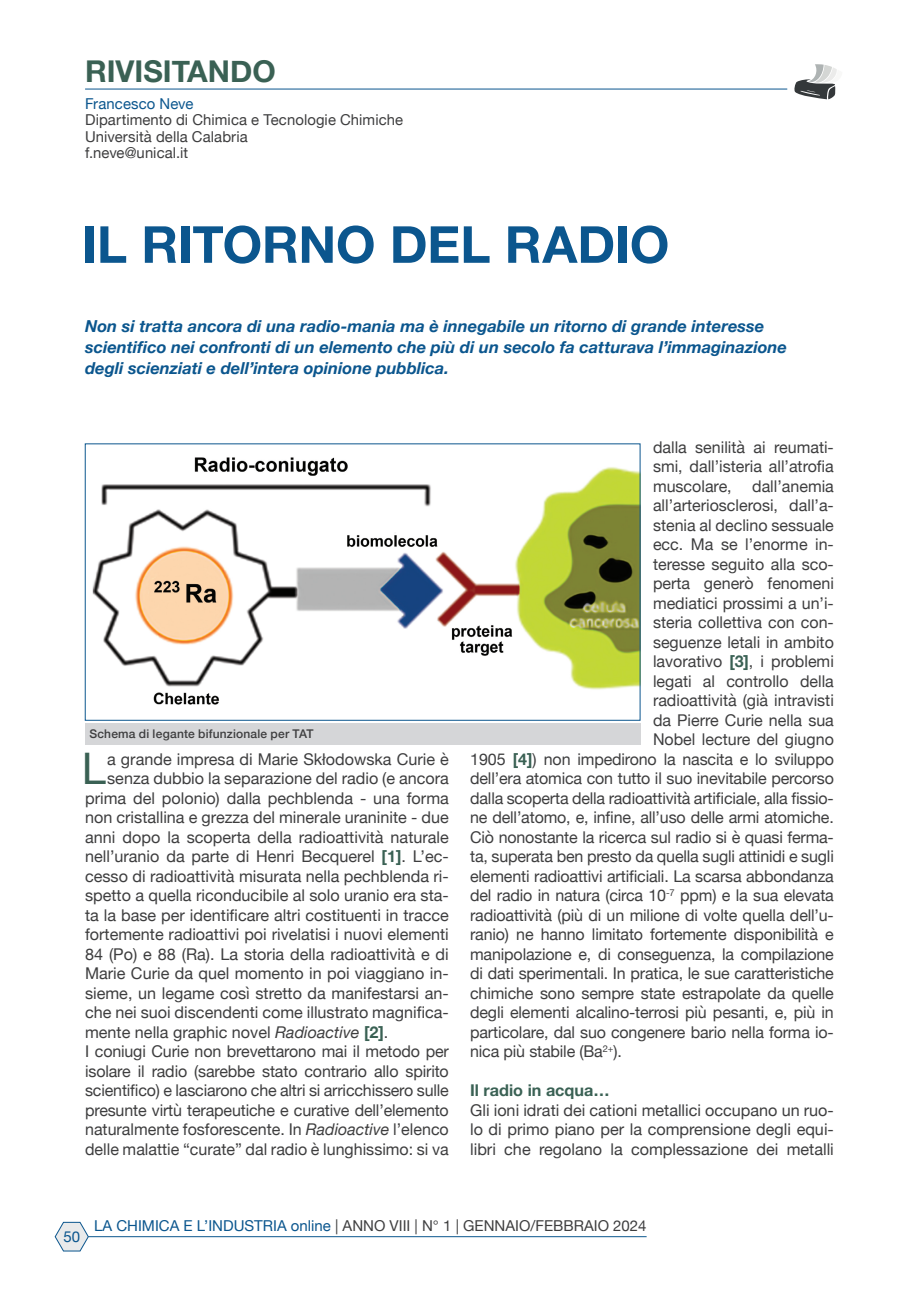
<style>
.page{position:relative;width:919px;height:1289px;background:#fff}
.page>*{position:absolute;margin:0;border:0;box-sizing:border-box;transform-origin:0 0}
.Titolo_articolo{font:700 51px "Helvetica Neue";letter-spacing:-.005em;color:#0b568e}
.Body_Text_2{font:43.5px "Helvetica Neue";color:#3a6154}
.t1{font:700 30px "Helvetica Neue";color:#3a6154}
.Sottotitolo{font:italic 700 16.5px/21px "Helvetica Neue";color:#0b568e}
.Body_Text_2-2{font:16.2px/19.5px "Helvetica Neue";color:#3e3e3f;text-align:justify}
.Body_Text_2-3{font:700 16.2px "Helvetica Neue";color:#3a6154}
.Riepilogo_autori{font:15px "Helvetica Neue";letter-spacing:.005em;color:#3e3e3f}
.Riepilogo_autori-2{font:15px "Helvetica Neue";letter-spacing:.01em;color:#0b568e}
.Dida{font:500 12px "Helvetica Neue";letter-spacing:.015em;color:#3e3e3f}
.s1{font-weight:700;color:#3a6154}
.s2{font-style:italic}
.s3{color:#0b568e}
</style>
<div class="page">
<svg style="left:794px;top:64px;width:43px;height:35px"></svg>
<svg style="left:55px;top:1222px;width:33px;height:29px"></svg>
<hr style="left:88px;top:1236px;width:558px;height:1px;background:#0b568e">
<hr style="left:85px;top:89px;width:702px;height:1px;background:#0b568e">
<div style="left:85px;top:723px;width:555px;height:22px;background:#d5d6d8"></div>
<img style="left:92px;top:457px;width:546px;height:248px">
<h3 class="t1" style="left:85px;top:48px;width:192px">RIVISITANDO</h3>
<p class="Riepilogo_autori-2" style="left:85px;top:92px;width:110px">Francesco Neve</p>
<p class="Riepilogo_autori" style="left:85px;top:109px;width:319px">Dipartimento di Chimica e Tecnologie Chimiche</p>
<p class="Riepilogo_autori" style="left:85px;top:125px;width:164px">Università della Calabria</p>
<p class="Riepilogo_autori" style="left:85px;top:142px;width:105px">f.neve@unical.it</p>
<p class="Titolo_articolo" style="left:82px;top:204px;width:589px">IL RITORNO DEL RADIO</p>
<p class="Sottotitolo" style="left:85px;top:316px;width:703px">Non si tratta ancora di una radio-mania ma è innegabile un ritorno di grande interesse scientifico nei confronti di un elemento che più di un secolo fa catturava l’immaginazione</p>
<p class="Sottotitolo" style="left:85px;top:358px;width:365px">degli scienziati e dell’intera opinione pubblica.</p>
<p class="Dida" style="left:89px;top:724px;width:226px">Schema di legante bifunzionale per TAT</p>
<p class="Body_Text_2" style="left:82px;top:737px;width:26px">L</p>
<p class="Body_Text_2-2" style="left:107px;top:750px;width:343px">a grande impresa di Marie Skłodowska Curie è</p>
<p class="Body_Text_2-2" style="left:107px;top:769px;width:343px">senza dubbio la separazione del radio (e ancora</p>
<p class="Body_Text_2-2" style="left:85px;top:789px;width:365px">prima del polonio) dalla pechblenda - una forma</p>
<p class="Body_Text_2-2" style="left:85px;top:808px;width:365px">non cristallina e grezza del minerale uraninite - due</p>
<p class="Body_Text_2-2" style="left:85px;top:828px;width:365px">anni dopo la scoperta della radioattività naturale</p>
<p class="Body_Text_2-2" style="left:85px;top:847px;width:365px">nell’uranio da parte di Henri Becquerel <span class="s1">[1]</span>. L’ec-</p>
<p class="Body_Text_2-2" style="left:85px;top:867px;width:365px">cesso di radioattività misurata nella pechblenda ri-</p>
<p class="Body_Text_2-2" style="left:85px;top:886px;width:365px">spetto a quella riconducibile al solo uranio era sta-</p>
<p class="Body_Text_2-2" style="left:85px;top:906px;width:365px">ta la base per identificare altri costituenti in tracce</p>
<p class="Body_Text_2-2" style="left:85px;top:925px;width:365px">fortemente radioattivi poi rivelatisi i nuovi elementi</p>
<p class="Body_Text_2-2" style="left:85px;top:945px;width:365px">84 (Po) e 88 (Ra). La storia della radioattività e di</p>
<p class="Body_Text_2-2" style="left:85px;top:964px;width:365px">Marie Curie da quel momento in poi viaggiano in-</p>
<p class="Body_Text_2-2" style="left:85px;top:984px;width:365px">sieme, un legame così stretto da manifestarsi an-</p>
<p class="Body_Text_2-2" style="left:85px;top:1003px;width:365px">che nei suoi discendenti come illustrato magnifica-</p>
<p class="Body_Text_2-2" style="left:85px;top:1023px;width:305px">mente nella graphic novel <span class="s2">Radioactive</span> <span class="s1">[2]</span>.</p>
<p class="Body_Text_2-2" style="left:85px;top:1042px;width:365px">I coniugi Curie non brevettarono mai il metodo per isolare il radio (sarebbe stato contrario allo spirito scientifico) e lasciarono che altri si arricchissero sulle presunte virtù terapeutiche e curative dell’elemento naturalmente fosforescente. In <span class="s2">Radioactive</span> l’elenco delle malattie “curate” dal radio è lunghissimo: si va</p>
<p class="Body_Text_2-2" style="left:653px;top:438px;width:182px">dalla senilità ai reumati&shy;smi, dall’isteria all’atrofia muscolare,</p>
<p class="Body_Text_2-2" style="left:752px;top:477px;width:83px">dall’anemia</p>
<p class="Body_Text_2-2" style="left:653px;top:496px;width:182px">all’arteriosclerosi, dall’a-</p>
<p class="Body_Text_2-2" style="left:653px;top:516px;width:182px">stenia al declino sessuale</p>
<p class="Body_Text_2-2" style="left:653px;top:535px;width:182px">ecc. Ma se l’enorme in-</p>
<p class="Body_Text_2-2" style="left:653px;top:555px;width:182px">teresse seguito alla sco-</p>
<p class="Body_Text_2-2" style="left:653px;top:574px;width:182px">perta generò fenomeni</p>
<p class="Body_Text_2-2" style="left:653px;top:594px;width:182px">mediatici prossimi a un’i-</p>
<p class="Body_Text_2-2" style="left:653px;top:613px;width:182px">steria collettiva con con-</p>
<p class="Body_Text_2-2" style="left:653px;top:633px;width:182px">seguenze letali in ambito</p>
<p class="Body_Text_2-2" style="left:653px;top:652px;width:182px">lavorativo <span class="s1">[3]</span>, i problemi</p>
<p class="Body_Text_2-2" style="left:653px;top:672px;width:182px">legati al controllo della</p>
<p class="Body_Text_2-2" style="left:653px;top:691px;width:182px">radioattività (già intravisti</p>
<p class="Body_Text_2-2" style="left:653px;top:711px;width:182px">da Pierre Curie nella sua</p>
<p class="Body_Text_2-2" style="left:653px;top:730px;width:182px">Nobel lecture del giugno</p>
<p class="Body_Text_2-2" style="left:470px;top:750px;width:365px">1905 <span class="s1">[4]</span>) non impedirono la nascita e lo sviluppo</p>
<p class="Body_Text_2-2" style="left:470px;top:769px;width:365px">dell’era atomica con tutto il suo inevitabile percorso</p>
<p class="Body_Text_2-2" style="left:470px;top:789px;width:365px">dalla scoperta della radioattività artificiale, alla fissio-</p>
<p class="Body_Text_2-2" style="left:470px;top:808px;width:365px">ne dell’atomo, e, infine, all’uso delle armi atomiche.</p>
<p class="Body_Text_2-2" style="left:470px;top:828px;width:365px">Ciò nonostante la ricerca sul radio si è quasi ferma-</p>
<p class="Body_Text_2-2" style="left:470px;top:847px;width:365px">ta, superata ben presto da quella sugli attinidi e sugli</p>
<p class="Body_Text_2-2" style="left:470px;top:867px;width:365px">elementi radioattivi artificiali. La scarsa abbondanza</p>
<p class="Body_Text_2-2" style="left:470px;top:886px;width:365px">del radio in natura (circa 10<sup>-7</sup> ppm) e la sua elevata</p>
<p class="Body_Text_2-2" style="left:470px;top:906px;width:365px">radioattività (più di un milione di volte quella dell’u-</p>
<p class="Body_Text_2-2" style="left:470px;top:925px;width:365px">ranio) ne hanno limitato fortemente disponibilità e</p>
<p class="Body_Text_2-2" style="left:470px;top:945px;width:365px">manipolazione e, di conseguenza, la compilazione</p>
<p class="Body_Text_2-2" style="left:470px;top:964px;width:365px">di dati sperimentali. In pratica, le sue caratteristiche</p>
<p class="Body_Text_2-2" style="left:470px;top:984px;width:365px">chimiche sono sempre state estrapolate da quelle</p>
<p class="Body_Text_2-2" style="left:470px;top:1003px;width:365px">degli elementi alcalino-terrosi più pesanti, e, più in</p>
<p class="Body_Text_2-2" style="left:470px;top:1023px;width:365px">particolare, dal suo congenere bario nella forma io-</p>
<p class="Body_Text_2-2" style="left:470px;top:1042px;width:153px">nica più stabile (Ba<sup>2+</sup>).</p>
<p class="Body_Text_2-3" style="left:470px;top:1077px;width:141px">Il radio in acqua…</p>
<p class="Body_Text_2-2" style="left:470px;top:1101px;width:365px">Gli ioni idrati dei cationi metallici occupano un ruo&shy;lo di primo piano per la comprensione degli equi&shy;libri che regolano la complessazione dei metalli</p>
<p class="Riepilogo_autori-2" style="left:63px;top:1225px;width:18px">50</p>
<p class="Riepilogo_autori" style="left:94px;top:1214px;width:554px"><span class="s3">LA CHIMICA E L’INDUSTRIA online</span> | ANNO VIII | N° 1 | GENNAIO/FEBBRAIO 2024</p>
</div>
